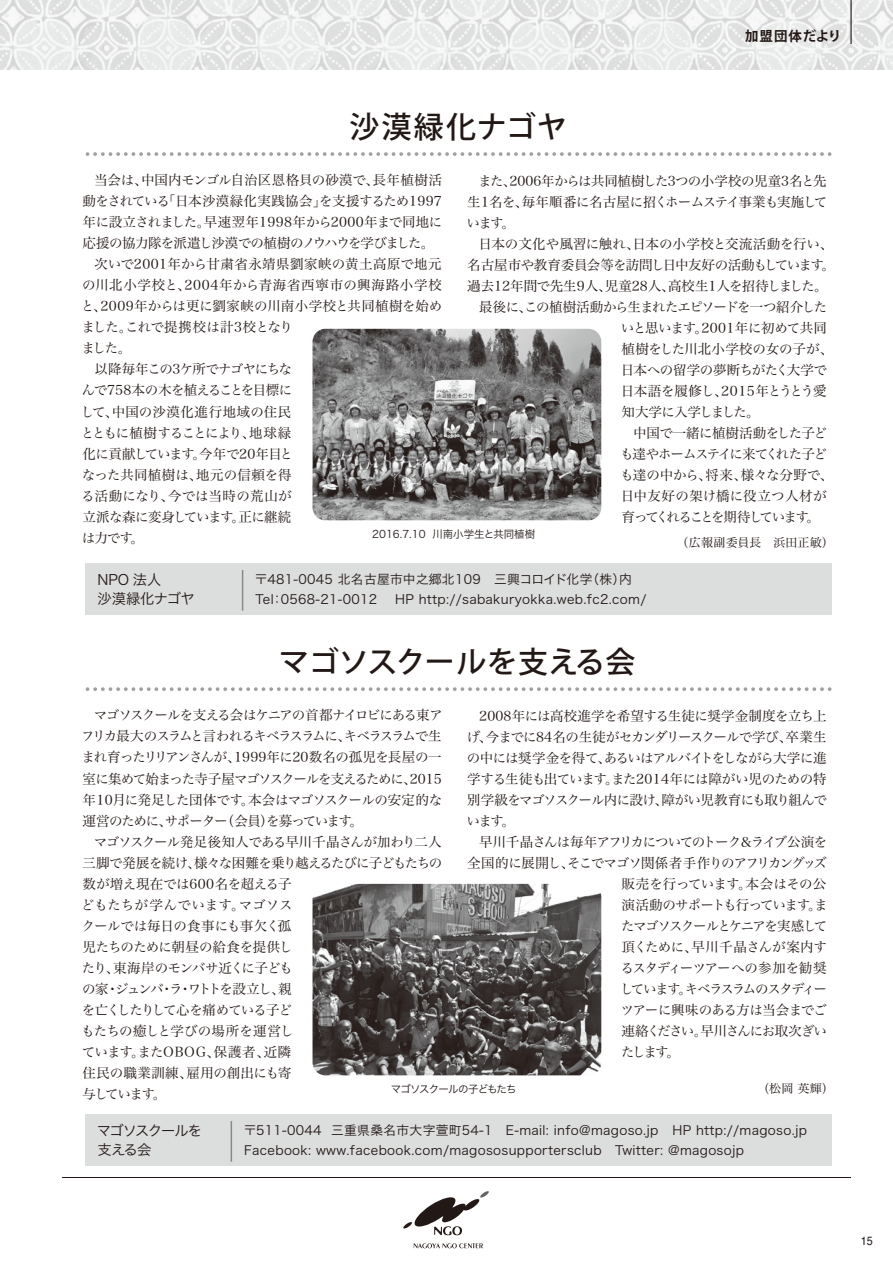
<style>
.page{position:relative;width:893px;height:1263px;background:#fff}
.page>*{position:absolute;margin:0;border:0;box-sizing:border-box;transform-origin:0 0}
.t1{font:500 30px "Koz Go Pro";letter-spacing:-.005em;color:#221815}
.t2{font:500 30px "Koz Go Pro";letter-spacing:.055em;color:#221815}
.t3{font:14.25px/19.5px "Hira Kaku Pro W3";color:#221815}
.t4{font:14.25px/19.5px "Hira Kaku Pro W3";letter-spacing:-.08em;color:#221815}
.t5{font:13.5px "Hira Min Pro W3";letter-spacing:-.04em;color:#221815}
.t6{font:13.5px "Hira Min Pro W3";color:#221815}
.t7{font:13.5px "Hira Min Pro W3";letter-spacing:-.08em;color:#221815}
.t8{font:13.5px "Hira Min Pro W3";letter-spacing:-.02em;color:#221815}
.t9{font:13.5px "Hira Min Pro W3";letter-spacing:-.06em;color:#221815}
.t10{font:13.5px "Hira Min Pro W3";letter-spacing:-.09em;color:#221815}
.t11{font:13.5px "Hira Min Pro W3";letter-spacing:-.01em;color:#221815}
.t12{font:13.5px "Hira Min Pro W3";letter-spacing:-.005em;color:#221815}
.t13{font:13.5px "Hira Min Pro W3";letter-spacing:-.065em;color:#221815}
.t14{font:13.5px "Hira Min Pro W3";letter-spacing:.02em;color:#221815}
.t15{font:13.5px "Hira Min Pro W3";letter-spacing:-.1em;color:#221815}
.t16{font:13.5px "Hira Min Pro W3";letter-spacing:.01em;color:#221815}
.t17{font:13.5px "Hira Min Pro W3";letter-spacing:.055em;color:#221815}
.t18{font:13.5px "Hira Min Pro W3";letter-spacing:-.075em;color:#221815}
.t19{font:13.5px "Hira Min Pro W3";letter-spacing:-.07em;color:#221815}
.t20{font:13.5px "Hira Min Pro W3";letter-spacing:.035em;color:#221815}
.t21{font:13.5px "Hira Min Pro W3";letter-spacing:-.14em;color:#221815}
.t22{font:13.5px "Hira Min Pro W3";letter-spacing:.045em;color:#221815}
.t23{font:13.5px "Hira Min Pro W3";letter-spacing:-.125em;color:#221815}
.t24{font:13.5px "Hira Min Pro W3";letter-spacing:-.13em;color:#221815}
.t25{font:13.5px "Hira Min Pro W3";letter-spacing:-.105em;color:#221815}
.t26{font:13.5px "Hira Min Pro W3";letter-spacing:.04em;color:#221815}
.t27{font:13.5px "Hira Min Pro W3";letter-spacing:.005em;color:#221815}
.t28{font:13.5px "Hira Min Pro W3";letter-spacing:-.015em;color:#221815}
.t29{font:700 13.5px "Koz Go Pro";letter-spacing:.065em;color:#221815}
.t30{font:12.75px/19.5px "Hira Kaku Pro W3";letter-spacing:.025em;color:#221815}
.t31{font:12px "Hira Min Pro W3";letter-spacing:.01em;color:#221815}
.t32{font:12px "Helvetica";color:#221815;scale:.9 1}
.t33{font:10.5px "Hira Kaku Pro W3";color:#221815}
.t34{font:10.5px "Hira Kaku Pro W3";letter-spacing:-.09em;color:#221815}
.s1{font-family:"Times";font-weight:700;color:#fff}
</style>
<div class="page">
<hr style="left:62px;top:1177px;width:789px;height:1px;background:#221815">
<svg style="left:414px;top:1243px;width:69px;height:5px"></svg>
<svg style="left:403px;top:1191px;width:86px;height:44px"></svg>
<img style="left:0;top:0;width:509px;height:69px">
<img style="left:509px;top:0;width:384px;height:69px">
<svg style="left:85px;top:152px;width:745px;height:4px"></svg>
<svg style="left:85px;top:687px;width:745px;height:4px"></svg>
<div style="left:85px;top:563px;width:746px;height:52px;background:#dcdddd"></div>
<div style="left:85px;top:1114px;width:746px;height:52px;background:#dcdddd"></div>
<img style="left:312px;top:329px;width:289px;height:191px">
<img style="left:312px;top:884px;width:289px;height:191px">
<hr style="left:850px;top:0;width:2px;height:44px;background:#221815">
<hr style="left:242px;top:570px;width:1px;height:41px;background:#898989">
<hr style="left:231px;top:1121px;width:1px;height:41px;background:#898989">
<p class="t29" style="left:745px;top:28px;width:98px">加盟団体だより</p>
<p class="t2" style="left:349px;top:108px;width:219px">沙漠緑化ナゴヤ</p>
<p class="t6" style="left:94px;top:169px;width:349px">当会は、中国内モンゴル自治区恩格貝の砂漠で、長年植樹活</p>
<p class="t8" style="left:82px;top:190px;width:361px">動をされている「日本沙漠緑化実践協会」を支援するため1997</p>
<p class="t6" style="left:82px;top:211px;width:361px">年に設立されました。早速翌年1998年から2000年まで同地に</p>
<p class="t9" style="left:82px;top:232px;width:353px">応援の協力隊を派遣し沙漠での植樹のノウハウを学びました。</p>
<p class="t20" style="left:94px;top:253px;width:349px">次いで2001年から甘粛省永靖県劉家峡の黄土高原で地元</p>
<p class="t17" style="left:82px;top:274px;width:361px">の川北小学校と、2004年から青海省西寧市の興海路小学校</p>
<p class="t16" style="left:81px;top:295px;width:363px">と、2009年からは更に劉家峡の川南小学校と共同植樹を始め</p>
<p class="t5" style="left:81px;top:316px;width:213px">ました。これで提携校は計3校となり</p>
<p class="t5" style="left:81px;top:337px;width:51px">ました。</p>
<p class="t9" style="left:94px;top:358px;width:199px">以降毎年この3ケ所でナゴヤにちな</p>
<p class="t5" style="left:82px;top:379px;width:212px">んで758本の木を植えることを目標に</p>
<p class="t26" style="left:81px;top:400px;width:212px">して、中国の沙漠化進行地域の住民</p>
<p class="t10" style="left:81px;top:421px;width:212px">とともに植樹することにより、地球緑</p>
<p class="t5" style="left:82px;top:442px;width:212px">化に貢献しています。今年で20年目と</p>
<p class="t27" style="left:82px;top:463px;width:211px">なった共同植樹は、地元の信頼を得</p>
<p class="t14" style="left:81px;top:484px;width:212px">る活動になり、今では当時の荒山が</p>
<p class="t5" style="left:82px;top:505px;width:210px">立派な森に変身しています。正に継続</p>
<p class="t5" style="left:82px;top:526px;width:64px">は力です。</p>
<p class="t5" style="left:478px;top:169px;width:350px">また、2006年からは共同植樹した3つの小学校の児童3名と先</p>
<p class="t5" style="left:467px;top:190px;width:362px">生1名を、毎年順番に名古屋に招くホームステイ事業も実施して</p>
<p class="t5" style="left:467px;top:211px;width:50px">います。</p>
<p class="t12" style="left:478px;top:232px;width:356px">日本の文化や風習に触れ、日本の小学校と交流活動を行い、</p>
<p class="t5" style="left:467px;top:253px;width:369px">名古屋市や教育委員会等を訪問し日中友好の活動もしています。</p>
<p class="t6" style="left:467px;top:274px;width:362px">過去12年間で先生9人、児童28人、高校生1人を招待しました。</p>
<p class="t18" style="left:479px;top:295px;width:350px">最後に、この植樹活動から生まれたエピソードを一つ紹介した</p>
<p class="t8" style="left:621px;top:316px;width:207px">いと思います。2001年に初めて共同</p>
<p class="t28" style="left:621px;top:337px;width:213px">植樹をした川北小学校の女の子が、</p>
<p class="t5" style="left:621px;top:358px;width:208px">日本への留学の夢断ちがたく大学で</p>
<p class="t5" style="left:621px;top:379px;width:207px">日本語を履修し、2015年とうとう愛</p>
<p class="t13" style="left:621px;top:400px;width:140px">知大学に入学しました。</p>
<p class="t5" style="left:633px;top:421px;width:195px">中国で一緒に植樹活動をした子ど</p>
<p class="t10" style="left:620px;top:442px;width:208px">も達やホームステイに来てくれた子ど</p>
<p class="t11" style="left:620px;top:463px;width:214px">も達の中から、将来、様々な分野で、</p>
<p class="t14" style="left:621px;top:484px;width:207px">日中友好の架け橋に役立つ人材が</p>
<p class="t24" style="left:621px;top:505px;width:200px">育ってくれることを期待しています。</p>
<p class="t31" style="left:677px;top:532px;width:159px">（広報副委員長 浜田正敏）</p>
<p class="t33" style="left:372px;top:525px;width:164px">2016.7.10 川南小学生と共同植樹</p>
<p class="t3" style="left:98px;top:569px;width:99px">NPO 法人<br>沙漠緑化ナゴヤ</p>
<p class="t30" style="left:255px;top:568px;width:393px">〒481-0045 北名古屋市中之郷北109　三興コロイド化学（株）内<br>Tel：0568-21-0012　 HP http://sabakuryokka.web.fc2.com/</p>
<p class="t1" style="left:279px;top:643px;width:358px">マゴソスクールを支える会</p>
<p class="t19" style="left:94px;top:704px;width:350px">マゴソスクールを支える会はケニアの首都ナイロビにある東ア</p>
<p class="t15" style="left:81px;top:725px;width:362px">フリカ最大のスラムと言われるキベラスラムに、キベラスラムで生</p>
<p class="t5" style="left:81px;top:746px;width:362px">まれ育ったリリアンさんが、1999年に20数名の孤児を長屋の一</p>
<p class="t7" style="left:82px;top:767px;width:361px">室に集めて始まった寺子屋マゴソスクールを支えるために、2015</p>
<p class="t5" style="left:82px;top:788px;width:361px">年10月に発足した団体です。本会はマゴソスクールの安定的な</p>
<p class="t7" style="left:82px;top:809px;width:282px">運営のために、サポーター（会員）を募っています。</p>
<p class="t5" style="left:94px;top:830px;width:349px">マゴソスクール発足後知人である早川千晶さんが加わり二人</p>
<p class="t5" style="left:82px;top:851px;width:361px">三脚で発展を続け、様々な困難を乗り越えるたびに子どもたちの</p>
<p class="t8" style="left:82px;top:872px;width:211px">数が増え現在では600名を超える子</p>
<p class="t12" style="left:81px;top:893px;width:213px">どもたちが学んでいます。マゴソス</p>
<p class="t8" style="left:81px;top:914px;width:211px">クールでは毎日の食事にも事欠く孤</p>
<p class="t5" style="left:82px;top:935px;width:212px">児たちのために朝昼の給食を提供し</p>
<p class="t5" style="left:82px;top:956px;width:212px">たり、東海岸のモンバサ近くに子ども</p>
<p class="t21" style="left:82px;top:977px;width:211px">の家・ジュンバ・ラ・ワトトを設立し、親</p>
<p class="t7" style="left:82px;top:998px;width:212px">を亡くしたりして心を痛めている子ど</p>
<p class="t6" style="left:81px;top:1019px;width:214px">もたちの癒しと学びの場所を運営し</p>
<p class="t22" style="left:82px;top:1040px;width:211px">ています。またOBOG、保護者、近隣</p>
<p class="t6" style="left:82px;top:1061px;width:211px">住民の職業訓練、雇用の創出にも寄</p>
<p class="t5" style="left:82px;top:1082px;width:85px">与しています。</p>
<p class="t5" style="left:479px;top:704px;width:349px">2008年には高校進学を希望する生徒に奨学金制度を立ち上</p>
<p class="t5" style="left:467px;top:725px;width:361px">げ、今までに84名の生徒がセカンダリースクールで学び、卒業生</p>
<p class="t5" style="left:467px;top:746px;width:361px">の中には奨学金を得て、あるいはアルバイトをしながら大学に進</p>
<p class="t5" style="left:467px;top:767px;width:361px">学する生徒も出ています。また2014年には障がい児のための特</p>
<p class="t5" style="left:467px;top:788px;width:361px">別学級をマゴソスクール内に設け、障がい児教育にも取り組んで</p>
<p class="t5" style="left:467px;top:809px;width:50px">います。</p>
<p class="t13" style="left:479px;top:830px;width:350px">早川千晶さんは毎年アフリカについてのトーク＆ライブ公演を</p>
<p class="t7" style="left:467px;top:851px;width:361px">全国的に展開し、そこでマゴソ関係者手作りのアフリカングッズ</p>
<p class="t11" style="left:621px;top:872px;width:206px">販売を行っています。本会はその公</p>
<p class="t7" style="left:621px;top:893px;width:208px">演活動のサポートも行っています。ま</p>
<p class="t25" style="left:621px;top:914px;width:208px">たマゴソスクールとケニアを実感して</p>
<p class="t11" style="left:621px;top:935px;width:207px">頂くために、早川千晶さんが案内す</p>
<p class="t9" style="left:620px;top:956px;width:208px">るスタディーツアーへの参加を勧奨</p>
<p class="t23" style="left:620px;top:977px;width:208px">しています。キベラスラムのスタディー</p>
<p class="t5" style="left:620px;top:998px;width:208px">ツアーに興味のある方は当会までご</p>
<p class="t10" style="left:621px;top:1019px;width:207px">連絡ください。早川さんにお取次ぎい</p>
<p class="t5" style="left:621px;top:1040px;width:60px">たします。</p>
<p class="t34" style="left:391px;top:1080px;width:127px">マゴソスクールの子どもたち</p>
<p class="t31" style="left:757px;top:1078px;width:78px">（松岡 英輝）</p>
<p class="t4" style="left:97px;top:1120px;width:107px">マゴソスクールを支える会</p>
<p class="t30" style="left:244px;top:1119px;width:565px">〒511-0044 三重県桑名市大字萱町54-1　E-mail: info@magoso.jp HP http://magoso.jp<br>Facebook: www.facebook.com/magososupportersclub　Twitter: @magosojp</p>
<p class="t32" style="left:861px;top:1232px;width:15px">1 5<span class="s1">9</span></p>
</div>
